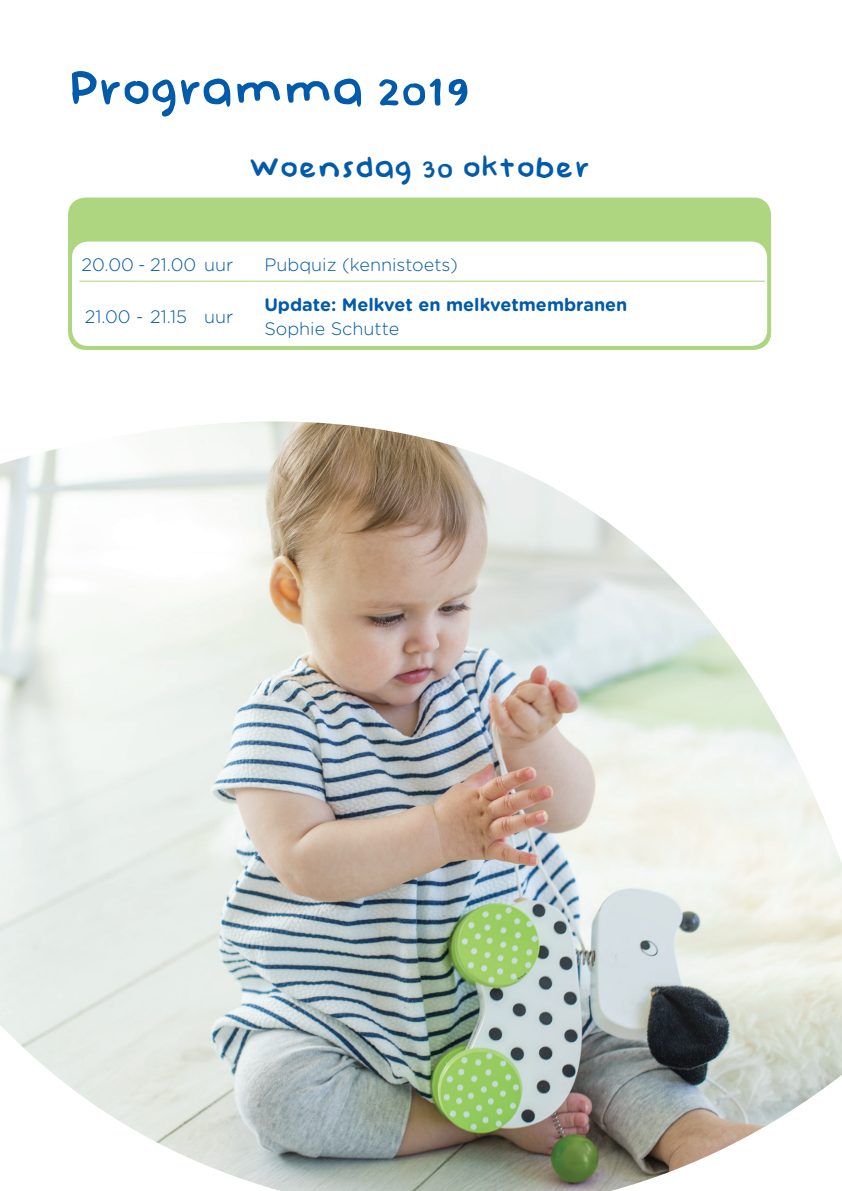
<style>
.page{position:relative;width:842px;height:1191px;background:#fff}
.page>*{position:absolute;margin:0;border:0;box-sizing:border-box;transform-origin:0 0}
.t1{font:54px "Baby Doll Euro";letter-spacing:-.02em;color:#015aaa}
.t2{font:34px "Baby Doll Euro";color:#015aaa}
.t3{font:300 18px "Gotham Rounded";color:#015aaa}
.t4{font:700 18px "Gotham Rounded";color:#015aaa}
</style>
<div class="page">
<img style="left:0;top:421px;width:842px;height:770px">
<div style="left:69px;top:199px;width:701px;height:149px;background:#aed57f;border-radius:16px"></div>
<div style="left:68px;top:197px;width:703px;height:153px;border:3px solid #aed57f;border-radius:16px"></div>
<div style="left:72px;top:241px;width:695px;height:105px;background:#fff;border-radius:16px"></div>
<hr style="left:79px;top:281px;width:57px;height:1px;background:#aed57f">
<hr style="left:147px;top:281px;width:57px;height:1px;background:#aed57f">
<hr style="left:204px;top:281px;width:49px;height:1px;background:#aed57f">
<hr style="left:253px;top:281px;width:512px;height:1px;background:#aed57f">
<p class="t1" style="left:69px;top:56px;width:404px">Programma 2019</p>
<p class="t2" style="left:249px;top:147px;width:342px">Woensdag 30 oktober</p>
<p class="t3" style="left:82px;top:253px;width:153px">20.00 - 21.00 uur</p>
<p class="t3" style="left:264px;top:253px;width:195px">Pubquiz (kennistoets)</p>
<p class="t3" style="left:85px;top:304px;width:104px">21.00 - 21.15</p>
<p class="t3" style="left:204px;top:304px;width:31px">uur</p>
<p class="t4" style="left:264px;top:291px;width:365px">Update: Melkvet en melkvetmembranen</p>
<p class="t3" style="left:264px;top:316px;width:136px">Sophie Schutte</p>
</div>
